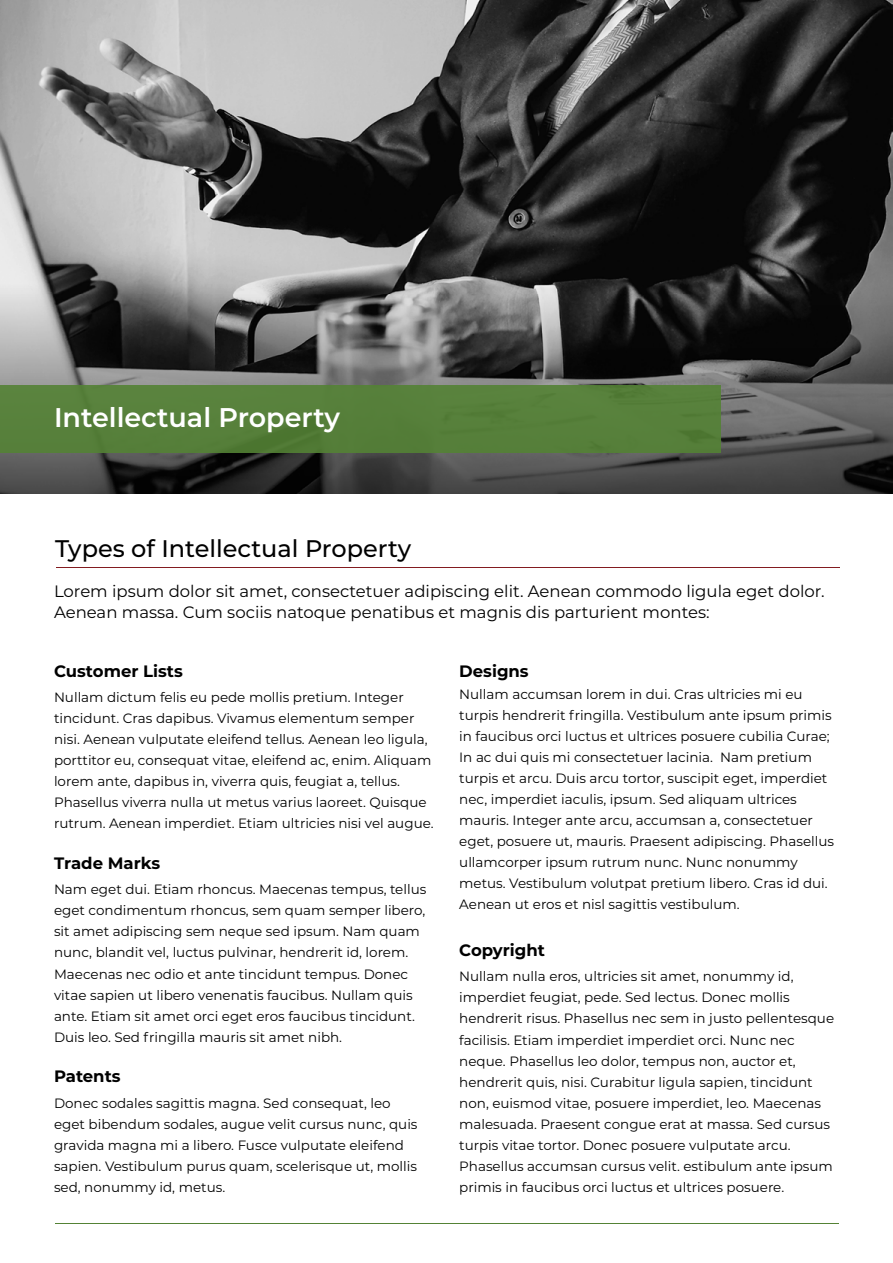
<style>
.page{position:relative;width:893px;height:1263px;background:#fff}
.page>*{position:absolute;margin:0;border:0;box-sizing:border-box;transform-origin:0 0}
.t1{font:600 27px "Montserrat";color:#fff}
.t2{font:500 24px "Montserrat";color:#000}
.t3{font:16.5px/21px "Montserrat";color:#000}
.t4{font:700 16.5px "Montserrat";color:#000}
.t5{font:13.5px/21px "Montserrat";color:#000}
</style>
<div class="page">
<hr style="left:55px;top:1223px;width:783px;height:1px;background:#548235">
<img style="left:0;top:0;width:893px;height:493px">
<div style="left:1px;top:385px;width:720px;height:67px;background:#548235"></div>
<hr style="left:56px;top:568px;width:783px;height:1px;background:#831c20">
<h1 class="t1" style="left:54px;top:398px;width:288px">Intellectual Property</h1>
<h2 class="t2" style="left:55px;top:532px;width:358px">Types of Intellectual Property</h2>
<p class="t3" style="left:54px;top:580px;width:772px">Lorem ipsum dolor sit amet, consectetuer adipiscing elit. Aenean commodo ligula eget dolor.<br>Aenean massa. Cum sociis natoque penatibus et magnis dis parturient montes:</p>
<p class="t4" style="left:54px;top:659px;width:130px">Customer Lists</p>
<p class="t5" style="left:54px;top:686px;width:381px">Nullam dictum felis eu pede mollis pretium. Integer tincidunt. Cras dapibus. Vivamus elementum semper nisi. Aenean vulputate eleifend tellus. Aenean leo ligula, porttitor eu, consequat vitae, eleifend ac, enim. Aliquam lorem ante, dapibus in, viverra quis, feugiat a, tellus.<br>Phasellus viverra nulla ut metus varius laoreet. Quisque rutrum. Aenean imperdiet. Etiam ultricies nisi vel augue.</p>
<p class="t4" style="left:54px;top:851px;width:108px">Trade Marks</p>
<p class="t5" style="left:54px;top:879px;width:374px">Nam eget dui. Etiam rhoncus. Maecenas tempus, tellus eget condimentum rhoncus, sem quam semper libero, sit amet adipiscing sem neque sed ipsum. Nam quam nunc, blandit vel, luctus pulvinar, hendrerit id, lorem.<br>Maecenas nec odio et ante tincidunt tempus. Donec vitae sapien ut libero venenatis faucibus. Nullam quis ante. Etiam sit amet orci eget eros faucibus tincidunt.<br>Duis leo. Sed fringilla mauris sit amet nibh.</p>
<p class="t4" style="left:54px;top:1064px;width:68px">Patents</p>
<p class="t5" style="left:54px;top:1092px;width:365px">Donec sodales sagittis magna. Sed consequat, leo eget bibendum sodales, augue velit cursus nunc, quis gravida magna mi a libero. Fusce vulputate eleifend sapien. Vestibulum purus quam, scelerisque ut, mollis sed, nonummy id, metus.</p>
<p class="t4" style="left:459px;top:659px;width:71px">Designs</p>
<p class="t5" style="left:459px;top:683px;width:376px">Nullam accumsan lorem in dui. Cras ultricies mi eu turpis hendrerit fringilla. Vestibulum ante ipsum primis in faucibus orci luctus et ultrices posuere cubilia Curae; In ac dui quis mi consectetuer lacinia. Nam pretium turpis et arcu. Duis arcu tortor, suscipit eget, imperdiet nec, imperdiet iaculis, ipsum. Sed aliquam ultrices mauris. Integer ante arcu, accumsan a, consectetuer eget, posuere ut, mauris. Praesent adipiscing. Phasellus ullamcorper ipsum rutrum nunc. Nunc nonummy metus. Vestibulum volutpat pretium libero. Cras id dui.<br>Aenean ut eros et nisl sagittis vestibulum.</p>
<p class="t4" style="left:459px;top:938px;width:87px">Copyright</p>
<p class="t5" style="left:459px;top:966px;width:376px">Nullam nulla eros, ultricies sit amet, nonummy id, imperdiet feugiat, pede. Sed lectus. Donec mollis hendrerit risus. Phasellus nec sem in justo pellentesque facilisis. Etiam imperdiet imperdiet orci. Nunc nec neque. Phasellus leo dolor, tempus non, auctor et, hendrerit quis, nisi. Curabitur ligula sapien, tincidunt non, euismod vitae, posuere imperdiet, leo. Maecenas malesuada. Praesent congue erat at massa. Sed cursus turpis vitae tortor. Donec posuere vulputate arcu.<br>Phasellus accumsan cursus velit. estibulum ante ipsum primis in faucibus orci luctus et ultrices posuere.</p>
</div>
